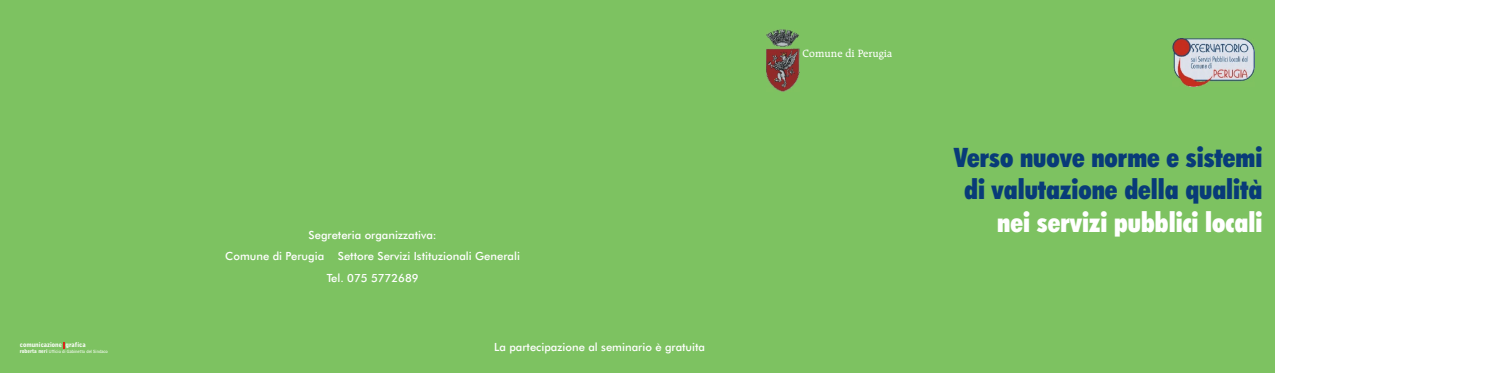
<style>
.page{position:relative;width:1489px;height:373px;background:#fff}
.page>*{position:absolute;margin:0;border:0;box-sizing:border-box;transform-origin:0 0}
.t1{font:26.75px/32.1px "Futura X Blk Cn BT";color:#083b78;text-align:center}
.t2{font:26.75px "Futura X Blk Cn BT";color:#fff}
.t3{font:11.38px "Raleigh Md BT";color:#fff}
.t4{font:11.25px/21.4px "Futura Md BT";color:#fff;text-align:center}
.t5{font:6.5px "Bell Gothic Blk BT";color:#fff}
.t6{font:4.75px "Bell Cent Sub Cap BT";color:#fff}
.s1{font-family:"Bell Gothic Blk BT";font-size:5.25px}
</style>
<div class="page">
<div style="left:0;top:0;width:1275px;height:372px;background:#7dc261"></div>
<img style="left:766px;top:29px;width:33px;height:62px">
<img style="left:1172px;top:39px;width:83px;height:48px">
<p class="t5" style="left:20px;top:342px;width:67px">comunicazione grafica</p>
<p class="t6" style="left:20px;top:349px;width:90px"><span class="s1">roberta neri</span> Ufficio di Gabinetto del Sindaco</p>
<p class="t4" style="left:225px;top:225px;width:296px">Segreteria organizzativa:<br>Comune di Perugia Settore Servizi Istituzionali Generali<br>Tel. 075 5772689</p>
<p class="t4" style="left:494px;top:337px;width:212px">La partecipazione al seminario è gratuita</p>
<p class="t3" style="left:802px;top:48px;width:91px">Comune di Perugia</p>
<h1 class="t1" style="left:954px;top:144px;width:310px">Verso nuove norme e sistemi di valutazione della qualità</h1>
<h1 class="t2" style="left:997px;top:211px;width:267px">nei servizi pubblici locali</h1>
</div>
